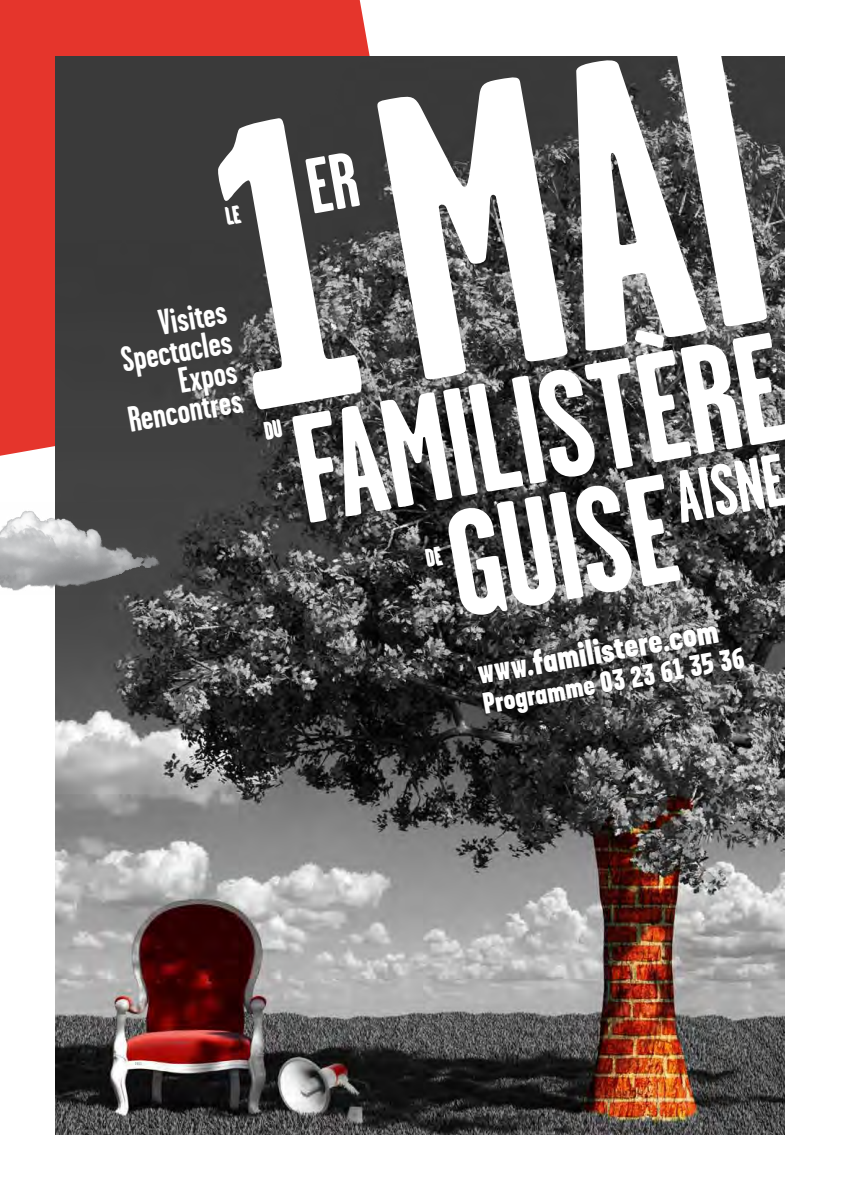
<style>
.page{position:relative;width:842px;height:1191px;background:#fff}
.page>*{position:absolute;margin:0;border:0;box-sizing:border-box;transform-origin:0 0}
.t1{font:700 36px/30px "Garage Gothic";color:#fff;text-align:right}
.t2{font:900 36px "Garage Gothic";color:#fff}
.t3{font:900 30px "Garage Gothic";color:#fff}
.t4{font:700 4px "Garage Gothic";color:#9c9e9f}
</style>
<div class="page">
<div style="left:0;top:0;width:367px;height:456px;background:#e5352c"></div>
<img style="left:56px;top:57px;width:728px;height:1077px">
<svg style="left:218px;top:41px;width:550px;height:369px"></svg>
<svg style="left:292px;top:330px;width:493px;height:193px"></svg>
<div style="left:476px;top:624px;width:270px;height:91px;background:#000;opacity:.75"></div>
<img style="left:0;top:503px;width:183px;height:91px">
<svg style="left:264px;top:420px;width:19px;height:19px"></svg>
<svg style="left:426px;top:453px;width:359px;height:164px"></svg>
<svg style="left:226px;top:206px;width:16px;height:19px"></svg>
<p class="t1" style="left:110px;top:317px;width:117px;rotate:-10deg">Visites<br>Spectacles<br>Expos<br>Rencontres</p>
<p class="t4" style="left:135px;top:1061px;width:8px">2011</p>
<p class="t2" style="left:474px;top:652px;width:246px;rotate:-10deg">www.familistere.com</p>
<p class="t3" style="left:480px;top:687px;width:266px;rotate:-10deg">Programme 03 23 61 35 36</p>
</div>
